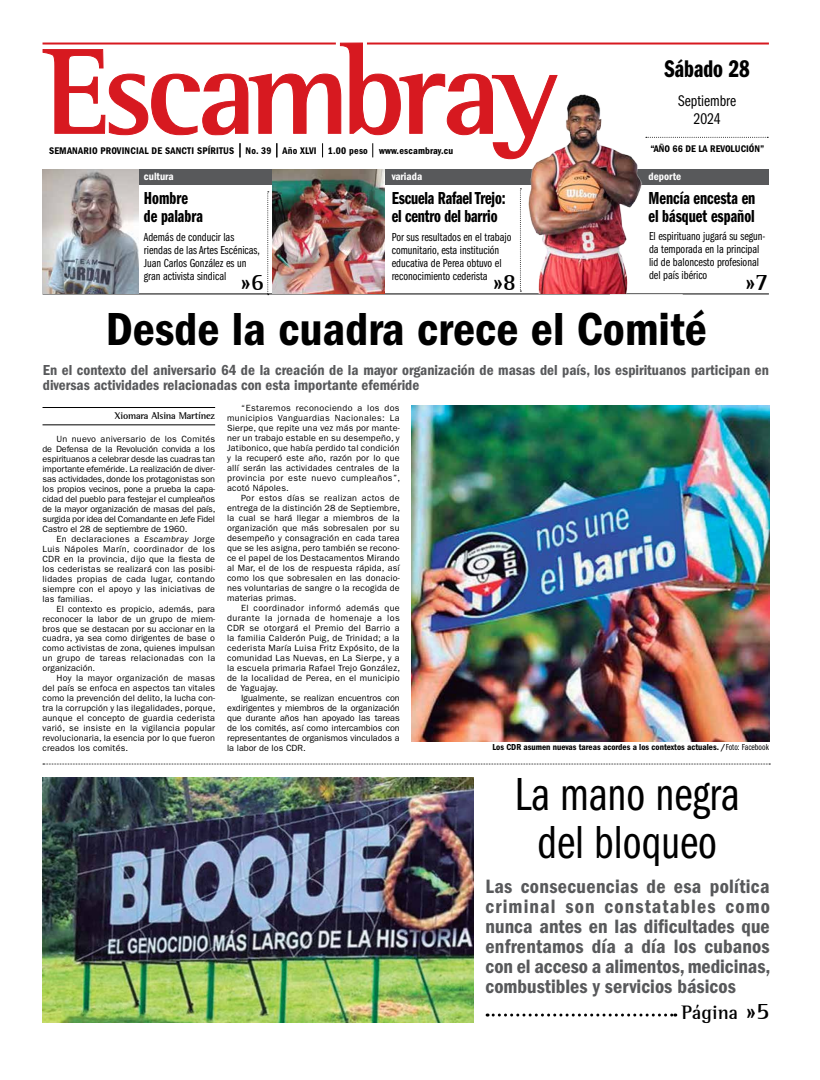
<style>
.page{position:relative;width:820px;height:1080px;background:#fff}
.page>*{position:absolute;margin:0;border:0;box-sizing:border-box;transform-origin:0 0}
.t1{font:48px "ITC Franklin Gothic Std Dm Cd";color:#000}
.t2{font:48px/48px "ITC Franklin Gothic Std Bk Cp";color:#000;text-align:center}
.t3{font:25px "ITC Franklin Gothic Std Dm Cp";color:#000}
.t4{font:700 24px "AT Rotis Semi Serif";color:#000}
.t5{font:20px/20px "ITC Franklin Gothic Std Dm Cd";color:#58595b;text-align:justify}
.t6{font:700 20px "AT Rotis Semi Serif";color:#000}
.t7{font:18px/18px "ITC Franklin Gothic Std Dm Cp";color:#000}
.t8{font:16px/18px "ITC Franklin Gothic Std Bk Cp";color:#000;text-align:center}
.t9{font:15px/15px "ITC Franklin Gothic Std Dm Cd";color:#58595b}
.t10{font:12px/13px "ITC Franklin Gothic Std Bk Cp";color:#000}
.t11{font:11px "ITC Franklin Gothic Std Dm Cd";color:#fff}
.t12{font:10px "ITC Franklin Gothic Std Dm Cd";letter-spacing:.02em;color:#000}
.t13{font:700 10px "AT Rotis Semi Serif";letter-spacing:-.02em;color:#000}
.t14{font:9px/10px "ITC Franklin Gothic Std";letter-spacing:.02em;color:#000;text-align:justify}
.t15{font:9px "ITC Franklin Gothic Std Dm Cd";color:#000}
.s1{font-style:italic}
.s2{font-family:"ITC Franklin Gothic Std Bk Cp"}
.s3{font-size:24px}
</style>
<div class="page">
<hr style="left:42px;top:407px;width:173px;height:1px;background:#000">
<hr style="left:42px;top:424px;width:173px;height:1px;background:#000">
<div style="left:138px;top:169px;width:630px;height:16px;background:#58595b"></div>
<svg style="left:267px;top:191px;width:2px;height:104px"></svg>
<svg style="left:520px;top:188px;width:1px;height:104px"></svg>
<svg style="left:42px;top:42px;width:516px;height:118px"></svg>
<hr style="left:367px;top:43px;width:401px;height:2px;background:#d71920">
<hr style="left:42px;top:43px;width:294px;height:2px;background:#d71920">
<svg style="left:645px;top:137px;width:122px;height:1px"></svg>
<hr style="left:43px;top:293px;width:725px;height:1px;background:#000">
<div style="left:609px;top:294px;width:73px;height:16px;background:#fff;border:1px solid #fff"></div>
<img style="left:272px;top:169px;width:112px;height:124px">
<img style="left:42px;top:169px;width:96px;height:124px">
<svg style="left:487px;top:1014px;width:188px;height:3px"></svg>
<svg style="left:43px;top:764px;width:727px;height:1px"></svg>
<img style="left:43px;top:777px;width:430px;height:246px">
<img style="left:411px;top:405px;width:358px;height:336px">
<img style="left:527px;top:90px;width:117px;height:203px">
<p class="t12" style="left:49px;top:145px;width:261px">Semanario provincial de sancti spíritus No. 39 Año XLVI</p>
<p class="t12" style="left:327px;top:145px;width:127px">1.00 peso www.escambray.cu</p>
<p class="t11" style="left:144px;top:171px;width:31px">cultura</p>
<p class="t11" style="left:391px;top:170px;width:32px">variada</p>
<h3 class="t7" style="left:144px;top:190px;width:61px">Hombre de palabra</h3>
<h3 class="t7" style="left:391px;top:189px;width:115px">Escuela Rafael Trejo: el centro del barrio</h3>
<h2 class="t3" style="left:664px;top:55px;width:86px">Sábado 28</h2>
<h3 class="t8" style="left:678px;top:92px;width:59px">Septiembre<br>2024</h3>
<p class="t12" style="left:650px;top:143px;width:66px">“AÑO 66 DE LA REVOLUCI</p>
<p class="t12" style="left:748px;top:143px;width:17px">ÓN”</p>
<p class="t11" style="left:648px;top:170px;width:34px">deporte</p>
<h3 class="t7" style="left:648px;top:190px;width:108px">Mencía encesta en el básquet español</h3>
<h3 class="t10" style="left:144px;top:231px;width:117px">Además de conducir las riendas de las Artes Escénicas,<br>Juan Carlos González es un gran activista sindical</h3>
<h3 class="t10" style="left:391px;top:231px;width:121px">Por sus resultados en el trabajo comunitario, esta institución educativa de Perea obtuvo el reconocimiento cederista</h3>
<h3 class="t10" style="left:648px;top:230px;width:118px">El espirituano jugará su segun&shy;da temporada en la principal lid de baloncesto profesional del país ibérico</h3>
<h3 class="t4" style="left:240px;top:268px;width:25px">»6</h3>
<h3 class="t4" style="left:492px;top:268px;width:25px">»8</h3>
<h3 class="t4" style="left:744px;top:268px;width:25px">»7</h3>
<h1 class="t1" style="left:106px;top:301px;width:602px">Desde la cuadra crece el Comité</h1>
<h3 class="t9" style="left:43px;top:362px;width:727px">En el contexto del aniversario 64 de la creación de la mayor organización de masas del país, los espirituanos participan en diversas actividades relacionadas con esta importante efeméride</h3>
<p class="t13" style="left:114px;top:410px;width:102px">Xiomara Alsina Martínez</p>
<p class="t14" style="left:43px;top:434px;width:174px;text-indent:14px">Un nuevo aniversario de los Comités de Defensa de la Revolución convida a los espirituanos a celebrar desde las cuadras tan importante efeméride. La realización de diver&shy;sas actividades, donde los protagonistas son los propios vecinos, pone a prueba la capa&shy;cidad del pueblo para festejar el cumpleaños de la mayor organización de masas del país, surgida por idea del Comandante en Jefe Fidel Castro el 28 de septiembre de 1960.</p>
<p class="t14" style="left:43px;top:534px;width:174px;text-indent:14px">En declaraciones a <span class="s1">Escambray</span> Jorge Luis Nápoles Marín, coordinador de los CDR en la provincia, dijo que la fiesta de los cederistas se realizará con las posibi&shy;lidades propias de cada lugar, contando siempre con el apoyo y las iniciativas de las familias.</p>
<p class="t14" style="left:43px;top:604px;width:174px;text-indent:14px">El contexto es propicio, además, para reconocer la labor de un grupo de miem&shy;bros que se destacan por su accionar en la cuadra, ya sea como dirigentes de base o como activistas de zona, quienes impulsan un grupo de tareas relacionadas con la organización.</p>
<p class="t14" style="left:43px;top:674px;width:174px;text-indent:14px">Hoy la mayor organización de masas del país se enfoca en aspectos tan vitales como la prevención del delito, la lucha con&shy;tra la corrupción y las ilegalidades, porque, aunque el concepto de guardia cederista varió, se insiste en la vigilancia popular revolucionaria, la esencia por lo que fueron creados los comités.</p>
<p class="t14" style="left:227px;top:403px;width:174px;text-indent:14px">“Estaremos reconociendo a los dos municipios Vanguardias Nacionales: La Sierpe, que repite una vez más por mante&shy;ner un trabajo estable en su desempeño, y Jatibonico, que había perdido tal condición y la recuperó este año, razón por lo que allí serán las actividades centrales de la provincia por este nuevo cumpleaños”, acotó Nápoles.</p>
<p class="t14" style="left:227px;top:493px;width:174px;text-indent:14px">Por estos días se realizan actos de entrega de la distinción 28 de Septiembre, la cual se hará llegar a miembros de la organización que más sobresalen por su desempeño y consagración en cada tarea que se les asigna, pero también se recono&shy;ce el papel de los Destacamentos Mirando al Mar, el de los de respuesta rápida, así como los que sobresalen en las donacio&shy;nes voluntarias de sangre o la recogida de materias primas.</p>
<p class="t14" style="left:227px;top:603px;width:174px;text-indent:14px">El coordinador informó además que durante la jornada de homenaje a los CDR se otorgará el Premio del Barrio a la familia Calderón Puig, de Trinidad; a la cederista María Luisa Fritz Expósito, de la comunidad Las Nuevas, en La Sierpe, y a la escuela primaria Rafael Trejo González, de la localidad de Perea, en el municipio de Yaguajay.</p>
<p class="t14" style="left:227px;top:693px;width:174px;text-indent:14px">Igualmente, se realizan encuentros con exdirigentes y miembros de la organización que durante años han apoyado las tareas de los comités, así como intercambios con representantes de organismos vinculados a la labor de los CDR.</p>
<p class="t15" style="left:492px;top:742px;width:20px">Los CDR</p>
<p class="t15" style="left:523px;top:742px;width:247px">asumen nuevas tareas acordes a los contextos actuales. /<span class="s2">Foto: Facebook</span></p>
<h1 class="t2" style="left:514px;top:771px;width:226px">La mano negra del bloqueo</h1>
<h3 class="t5" style="left:485px;top:876px;width:286px">Las consecuencias de esa política criminal son constatables como nunca antes en las dificultades que enfrentamos día a día los cubanos con el acceso a alimentos, medicinas, combustibles y servicios básicos</h3>
<h3 class="t6" style="left:681px;top:1000px;width:89px">Página <span class="s3">»5</span></h3>
</div>
